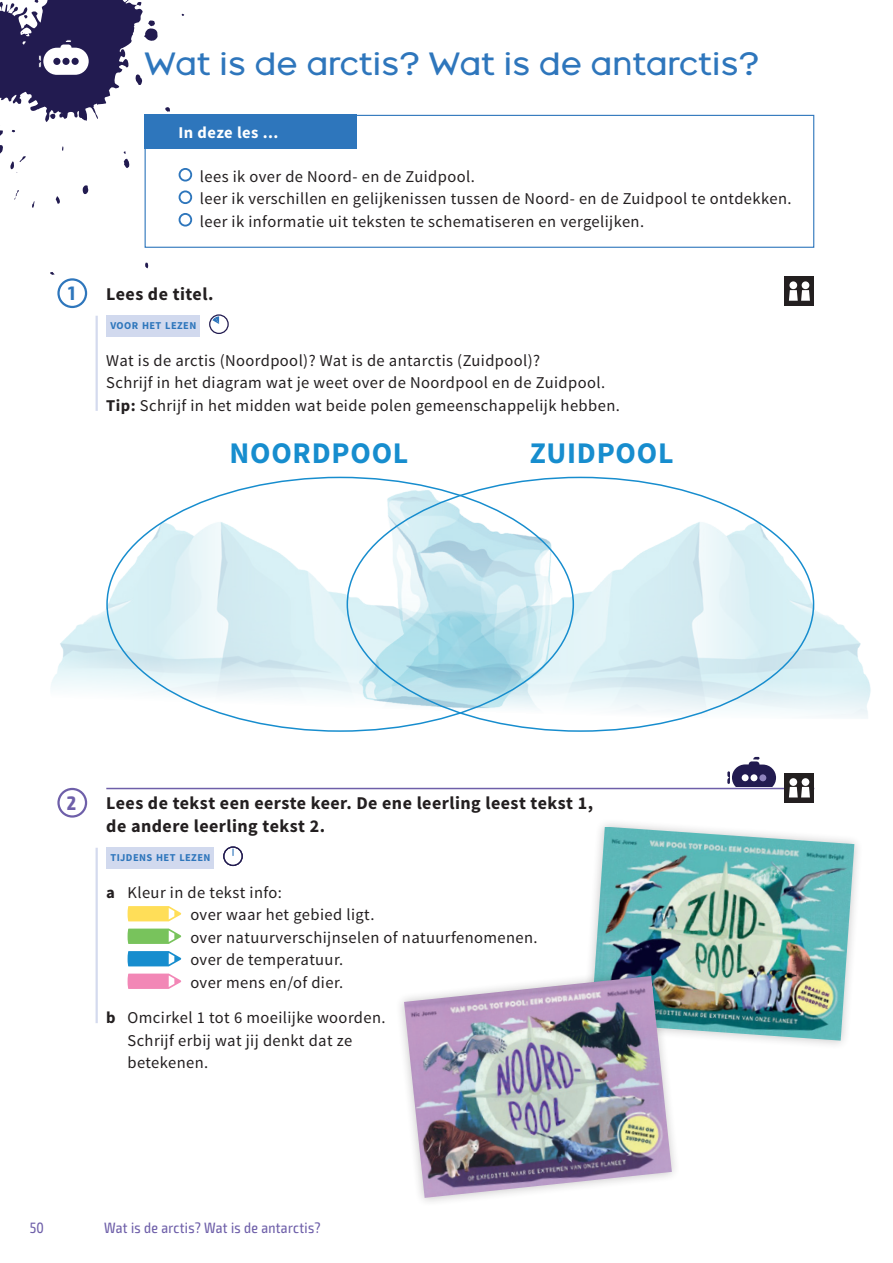
<style>
.page{position:relative;width:893px;height:1263px;background:#fff}
.page>*{position:absolute;margin:0;border:0;box-sizing:border-box;transform-origin:0 0}
.t1{font:30px "Broadacre Regular 1";color:#2e76bc}
.t2{font:700 30px "Source Sans Pro";letter-spacing:.025em;color:#178dce}
.t3{font:700 condensed 19.5px "Exo 2";color:#2e76bc}
.t4{font:700 condensed 19.5px "Exo 2";color:#6e5fa9}
.t5{font:700 18px/22.5px "Source Sans Pro";letter-spacing:.025em;color:#231f20}
.t6{font:16.5px/22.5px "Source Sans Pro";letter-spacing:.025em;color:#231f20}
.t7{font:700 16.5px "Source Sans Pro";letter-spacing:.025em;color:#fff}
.t8{font:condensed 15px "Exo 2";letter-spacing:.025em;color:#6e5fa9}
.t9{font:700 10.5px "Source Sans Pro";letter-spacing:.035em;color:#2e76bc}
.s1{font-weight:700}
</style>
<div class="page">
<svg style="left:0;top:0;width:194px;height:275px"></svg>
<div style="left:145px;top:115px;width:669px;height:133px;background:#fff;border:1px solid #2e76bc"></div>
<div style="left:179px;top:168px;width:13px;height:14px;border:2px solid #2e76bc;border-radius:50%"></div>
<div style="left:179px;top:190px;width:13px;height:14px;border:2px solid #2e76bc;border-radius:50%"></div>
<div style="left:179px;top:213px;width:13px;height:14px;border:2px solid #2e76bc;border-radius:50%"></div>
<div style="left:145px;top:115px;width:212px;height:34px;background:#2e76bc"></div>
<div style="left:106px;top:315px;width:94px;height:21px;background:#d1d9ee"></div>
<div style="left:57px;top:278px;width:30px;height:30px;border:2px solid #2e76bc;border-radius:50%"></div>
<div style="left:784px;top:276px;width:30px;height:30px;background:#231f20"></div>
<div style="left:789px;top:281px;width:8px;height:8px;background:#fff;border-radius:50%"></div>
<div style="left:802px;top:281px;width:7px;height:8px;background:#fff;border-radius:50%"></div>
<svg style="left:789px;top:290px;width:21px;height:11px"></svg>
<hr style="left:96px;top:316px;width:2px;height:95px;background:#d4daee">
<div style="left:209px;top:314px;width:20px;height:20px;border:1px solid #221b50;border-radius:50%"></div>
<svg style="left:212px;top:316px;width:7px;height:8px"></svg>
<div style="left:106px;top:847px;width:108px;height:21px;background:#d1d9ee"></div>
<svg style="left:128px;top:906px;width:53px;height:15px"></svg>
<svg style="left:128px;top:928px;width:53px;height:16px"></svg>
<svg style="left:128px;top:951px;width:53px;height:15px"></svg>
<svg style="left:128px;top:973px;width:53px;height:16px"></svg>
<div style="left:57px;top:788px;width:30px;height:30px;border:2px solid #6e5fa9;border-radius:50%"></div>
<svg style="left:727px;top:757px;width:49px;height:33px"></svg>
<div style="left:730px;top:788px;width:45px;height:21px;background:#fff"></div>
<hr style="left:106px;top:788px;width:708px;height:1px;background:#6e5fa9">
<div style="left:784px;top:773px;width:30px;height:30px;background:#231f20"></div>
<div style="left:789px;top:778px;width:8px;height:8px;background:#fff;border-radius:50%"></div>
<div style="left:802px;top:778px;width:7px;height:8px;background:#fff;border-radius:50%"></div>
<svg style="left:789px;top:787px;width:21px;height:10px"></svg>
<hr style="left:96px;top:848px;width:2px;height:175px;background:#d4daee">
<div style="left:223px;top:846px;width:20px;height:20px;border:1px solid #221b50;border-radius:50%"></div>
<svg style="left:232px;top:849px;width:2px;height:6px"></svg>
<svg style="left:38px;top:39px;width:51px;height:36px"></svg>
<img style="left:51px;top:513px;width:289px;height:219px">
<img style="left:340px;top:513px;width:531px;height:219px">
<img style="left:345px;top:476px;width:247px;height:242px">
<div style="left:582px;top:818px;width:281px;height:231px;background:#231f20;opacity:.25"></div>
<img style="left:591px;top:827px;width:263px;height:213px">
<div style="left:395px;top:967px;width:286px;height:240px;background:#231f20;opacity:.25"></div>
<img style="left:404px;top:976px;width:268px;height:222px">
<h1 class="t1" style="left:145px;top:45px;width:616px">Wat is de arctis? Wat is de antarctis?</h1>
<p class="t7" style="left:179px;top:122px;width:101px">In deze les ...</p>
<p class="t3" style="left:68px;top:281px;width:9px">1</p>
<p class="t6" style="left:200px;top:165px;width:593px">lees ik over de Noord- en de Zuidpool.<br>leer ik verschillen en gelijkenissen tussen de Noord- en de Zuidpool te ontdekken. leer ik informatie uit teksten te schematiseren en vergelijken.</p>
<p class="t5" style="left:106px;top:283px;width:109px">Lees de titel.</p>
<p class="t9" style="left:111px;top:319px;width:87px">VOOR HET LEZEN</p>
<p class="t6" style="left:106px;top:349px;width:515px">Wat is de arctis (Noordpool)? Wat is de antarctis (Zuidpool)?<br>Schrijf in het diagram wat je weet over de Noordpool en de Zuidpool.<br><span class="s1">Tip:</span> Schrijf in het midden wat beide polen gemeenschappelijk hebben.</p>
<h1 class="t2" style="left:229px;top:434px;width:180px">NOORDPOOL</h1>
<h1 class="t2" style="left:530px;top:434px;width:145px">ZUIDPOOL</h1>
<p class="t4" style="left:67px;top:791px;width:11px">2</p>
<p class="t5" style="left:106px;top:792px;width:488px">Lees de tekst een eerste keer. De ene leerling leest tekst 1, de andere leerling tekst 2.</p>
<p class="t9" style="left:111px;top:851px;width:101px">TIJDENS HET LEZEN</p>
<p class="t6" style="left:190px;top:881px;width:349px;text-indent:-84px"><span class="s1">a</span> Kleur in de tekst info:<br>over waar het gebied ligt.<br>over natuurverschijnselen of natuurfenomenen. over de temperatuur.<br>over mens en/of dier.</p>
<p class="t6" style="left:128px;top:1007px;width:260px;text-indent:-21px"><span class="s1">b</span> Omcirkel 1 tot 6 moeilijke woorden.<br>Schrijf erbij wat jij denkt dat ze betekenen.</p>
<p class="t8" style="left:30px;top:1219px;width:16px">50</p>
<p class="t8" style="left:104px;top:1219px;width:218px">Wat is de arctis? Wat is de antarctis?</p>
</div>
